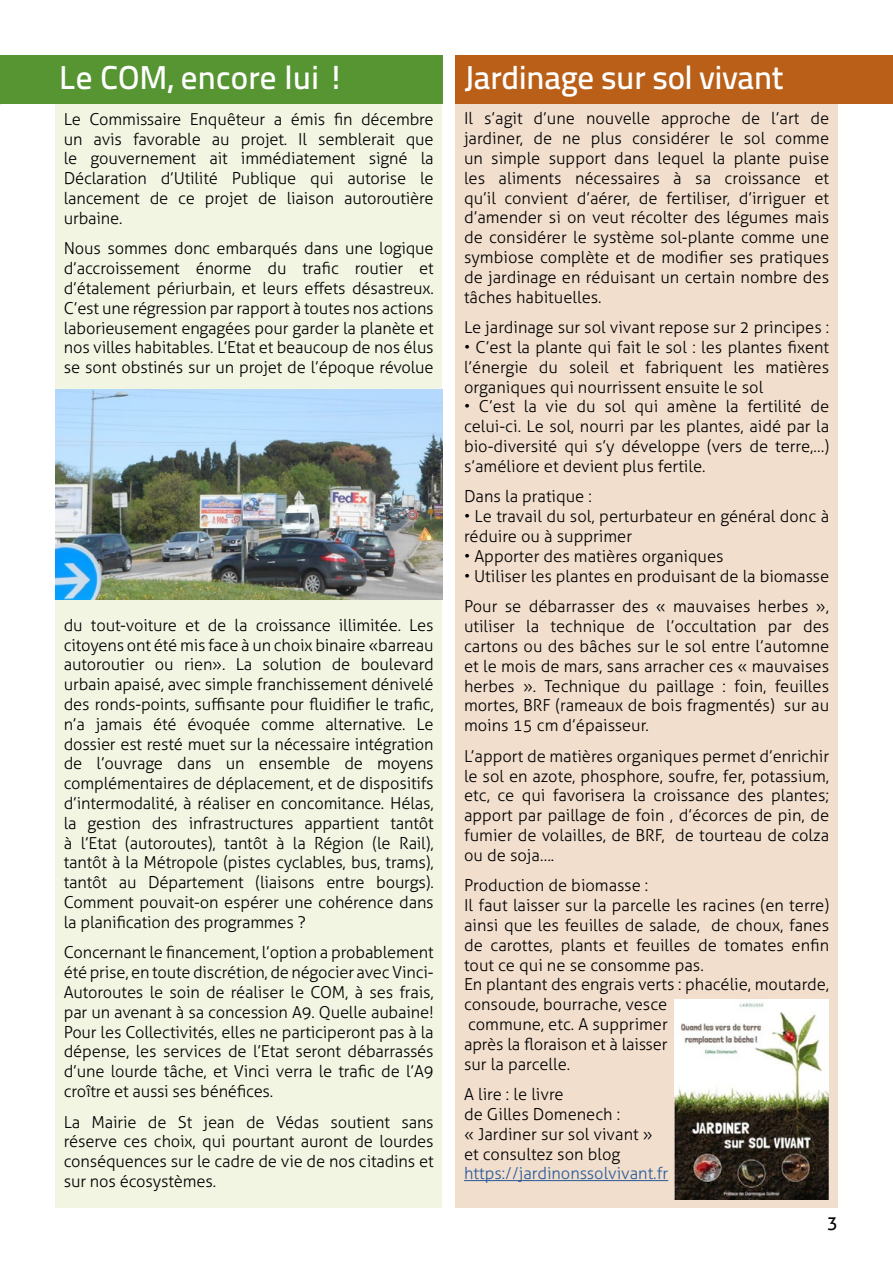
<style>
.page{position:relative;width:893px;height:1263px;background:#fff}
.page>*{position:absolute;margin:0;border:0;box-sizing:border-box;transform-origin:0 0}
.t1{font:33px "Titillium Text 25 L 600 wt";letter-spacing:-.02em;color:#fff}
.t2{font:33px "Titillium Text 25 L 600 wt";color:#fff}
.t3{font:18px "Aller";color:#000}
.t4{font:300 16.5px/19.8px "Aller";color:#000;text-align:justify}
.t5{font:300 16.5px "Aller";color:#275b9b}
</style>
<div class="page">
<div style="left:0;top:55px;width:442px;height:49px;background:#569532"></div>
<div style="left:55px;top:104px;width:387px;height:1104px;background:#f1f5e2"></div>
<div style="left:455px;top:55px;width:438px;height:49px;background:#ba5f18"></div>
<div style="left:455px;top:104px;width:383px;height:1104px;background:#f1decd"></div>
<hr style="left:464px;top:1180px;width:204px;height:1px;background:#275b9b">
<img style="left:674px;top:999px;width:154px;height:200px">
<img style="left:55px;top:389px;width:387px;height:211px">
<h1 class="t2" style="left:59px;top:52px;width:287px">Le COM, encore lui !</h1>
<p class="t4" style="left:64px;top:109px;width:371px">Le Commissaire Enquêteur a émis fin décembre un avis favorable au projet. Il semblerait que le gouvernement ait immédiatement signé la Déclaration d’Utilité Publique qui autorise le lancement de ce projet de liaison autoroutière urbaine.</p>
<p class="t4" style="left:64px;top:239px;width:371px">Nous sommes donc embarqués dans une logique d’accroissement énorme du trafic routier et d’étalement périurbain, et leurs effets désastreux.<br>C’est une régression par rapport à toutes nos actions laborieusement engagées pour garder la planète et nos villes habitables. L’Etat et beaucoup de nos élus se sont obstinés sur un projet de l’époque révolue</p>
<p class="t4" style="left:64px;top:615px;width:371px">du tout-voiture et de la croissance illimitée. Les citoyens ont été mis face à un choix binaire «barreau autoroutier ou rien». La solution de boulevard urbain apaisé, avec simple franchissement dénivelé des ronds-points, suffisante pour fluidifier le trafic, n’a jamais été évoquée comme alternative. Le dossier est resté muet sur la nécessaire intégration de l’ouvrage dans un ensemble de moyens complémentaires de déplacement, et de dispositifs d’intermodalité, à réaliser en concomitance. Hélas, la gestion des infrastructures appartient tantôt à l’Etat (autoroutes), tantôt à la Région (le Rail), tantôt à la Métropole (pistes cyclables, bus, trams), tantôt au Département (liaisons entre bourgs).<br>Comment pouvait-on espérer une cohérence dans la planification des programmes ?</p>
<p class="t4" style="left:64px;top:943px;width:371px">Concernant le financement, l’option a probablement été prise, en toute discrétion, de négocier avec Vinci-Autoroutes le soin de réaliser le COM, à ses frais, par un avenant à sa concession A9. Quelle aubaine!<br>Pour les Collectivités, elles ne participeront pas à la dépense, les services de l’Etat seront débarrassés d’une lourde tâche, et Vinci verra le trafic de l’A9 croître et aussi ses bénéfices.</p>
<p class="t4" style="left:64px;top:1112px;width:371px">La Mairie de St jean de Védas soutient sans réserve ces choix, qui pourtant auront de lourdes conséquences sur le cadre de vie de nos citadins et sur nos écosystèmes.</p>
<h1 class="t1" style="left:464px;top:52px;width:321px">Jardinage sur sol vivant</h1>
<p class="t4" style="left:464px;top:109px;width:367px">Il s’agit d’une nouvelle approche de l’art de jardiner, de ne plus considérer le sol comme un simple support dans lequel la plante puise les aliments nécessaires à sa croissance et qu’il convient d’aérer, de fertiliser, d’irriguer et d’amender si on veut récolter des légumes mais de considérer le système sol-plante comme une symbiose complète et de modifier ses pratiques de jardinage en réduisant un certain nombre des tâches habituelles.</p>
<p class="t4" style="left:464px;top:317px;width:367px">Le jardinage sur sol vivant repose sur 2 principes :</p>
<p class="t4" style="left:464px;top:337px;width:367px">• C’est la plante qui fait le sol : les plantes fixent l’énergie du soleil et fabriquent les matières organiques qui nourrissent ensuite le sol</p>
<p class="t4" style="left:464px;top:397px;width:367px">• C’est la vie du sol qui amène la fertilité de celui-ci. Le sol, nourri par les plantes, aidé par la bio-diversité qui s’y développe (vers de terre,…) s’améliore et devient plus fertile.</p>
<p class="t4" style="left:464px;top:487px;width:129px">Dans la pratique :</p>
<p class="t4" style="left:464px;top:507px;width:367px">• Le travail du sol, perturbateur en général donc à réduire ou à supprimer</p>
<p class="t4" style="left:464px;top:546px;width:261px">• Apporter des matières organiques</p>
<p class="t4" style="left:464px;top:561px;width:367px;line-height:30.6px">• Utiliser les plantes en produisant de la biomasse<br>Pour se débarrasser des « mauvaises herbes »,</p>
<p class="t4" style="left:464px;top:616px;width:367px">utiliser la technique de l’occultation par des cartons ou des bâches sur le sol entre l’automne et le mois de mars, sans arracher ces « mauvaises herbes ». Technique du paillage : foin, feuilles mortes, BRF (rameaux de bois fragmentés) sur au moins 15 cm d’épaisseur.</p>
<p class="t4" style="left:464px;top:746px;width:367px">L’apport de matières organiques permet d’enrichir le sol en azote, phosphore, soufre, fer, potassium, etc, ce qui favorisera la croissance des plantes; apport par paillage de foin , d’écorces de pin, de fumier de volailles, de BRF, de tourteau de colza ou de soja….</p>
<p class="t4" style="left:464px;top:876px;width:367px;text-align:left">Production de biomasse :<br>Il faut laisser sur la parcelle les racines (en terre) ainsi que les feuilles de salade, de choux, fanes de carottes, plants et feuilles de tomates enfin tout ce qui ne se consomme pas.<br>En plantant des engrais verts : phacélie, moutarde, consoude, bourrache, vesce<br>commune, etc. A supprimer<br>après la floraison et à laisser<br>sur la parcelle.</p>
<p class="t4" style="left:464px;top:1084px;width:190px;text-align:left">A lire : le livre<br>de Gilles Domenech :<br>« Jardiner sur sol vivant » et consultez son blog</p>
<p class="t5" style="left:464px;top:1163px;width:206px">https://jardinonssolvivant.fr</p>
<p class="t3" style="left:827px;top:1212px;width:12px">3</p>
</div>
